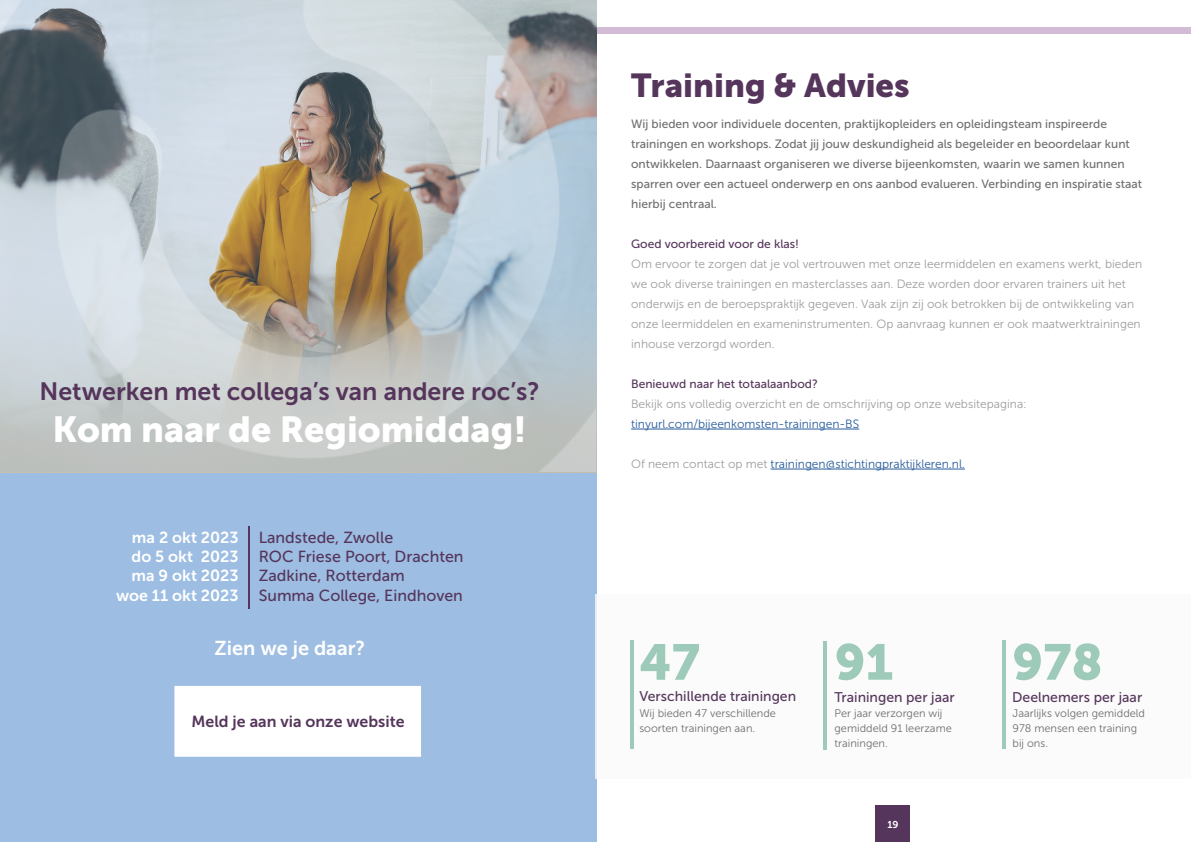
<style>
.page{position:relative;width:1191px;height:842px;background:#fff}
.page>*{position:absolute;margin:0;border:0;box-sizing:border-box;transform-origin:0 0}
.t1{font:50px "Museo Sans 900";color:#9dcab9}
.t2{font:36px "Museo Sans 900";color:#fff}
.t3{font:33px "Museo Sans 900";color:#55355b}
.t4{font:25px "Museo Sans 700";color:#55355b}
.t5{font:20px "Museo Sans 700";color:#fff}
.t6{font:16px/19.2px "Museo Sans 500";color:#55355b}
.t7{font:16px/19.2px "Museo Sans 700";color:#fff;text-align:right}
.t8{font:16px "Museo Sans 700";color:#55355b}
.t9{font:14px "Museo Sans 500";color:#55355b}
.t10{font:12px/20px "Museo Sans 300";color:#9d9d9c}
.t11{font:12px/20px "Museo Sans 500";color:#706f6f}
.t12{font:12px "Museo Sans 300";color:#275b9b}
.t13{font:12px "Museo Sans 500";color:#55355b}
.t14{font:11px/15px "Museo Sans 300";color:#706f6f}
.t15{font:10px "Museo Sans 700";color:#fff}
.s1{color:#9d9d9c}
</style>
<div class="page">
<div style="left:0;top:456px;width:596px;height:386px;background:#9dbde2"></div>
<svg style="left:0;top:0;width:596px;height:472px;background:#b7bbba"></svg>
<hr style="left:248px;top:526px;width:1px;height:83px;background:#55355b">
<div style="left:175px;top:687px;width:245px;height:69px;background:#fff"></div>
<div style="left:174px;top:686px;width:247px;height:71px;border:2px solid #fff"></div>
<div style="left:597px;top:27px;width:594px;height:7px;background:#d2bbd5"></div>
<hr style="left:631px;top:429px;width:228px;height:1px;background:#275b9b">
<hr style="left:770px;top:469px;width:195px;height:1px;background:#275b9b">
<div style="left:595px;top:594px;width:595px;height:184px;background:#fafafb"></div>
<hr style="left:823px;top:641px;width:3px;height:108px;background:#9dcab9">
<hr style="left:1002px;top:640px;width:4px;height:109px;background:#9dcab9">
<hr style="left:630px;top:640px;width:4px;height:108px;background:#9dcab9">
<div style="left:876px;top:806px;width:34px;height:36px;background:#55355b"></div>
<h3 class="t4" style="left:39px;top:377px;width:501px">Netwerken met collega’s van andere roc’s?</h3>
<h2 class="t2" style="left:52px;top:409px;width:476px">Kom naar de Regiomiddag!</h2>
<h3 class="t7" style="left:116px;top:528px;width:124px">ma 2 okt 2023 do 5 okt 2023 ma 9 okt 2023 woe 11 okt 2023</h3>
<h3 class="t6" style="left:259px;top:528px;width:206px">Landstede, Zwolle<br>ROC Friese Poort, Drachten<br>Zadkine, Rotterdam<br>Summa College, Eindhoven</h3>
<h3 class="t5" style="left:215px;top:637px;width:152px">Zien we je daar?</h3>
<h3 class="t8" style="left:191px;top:713px;width:215px">Meld je aan via onze website</h3>
<h3 class="t3" style="left:631px;top:67px;width:280px">Training &amp; Advies</h3>
<p class="t11" style="left:631px;top:114px;width:512px">Wij bieden voor individuele docenten, praktijkopleiders en opleidingsteam inspireerde trainingen en workshops. Zodat jij jouw deskundigheid als begeleider en beoordelaar kunt ontwikkelen. Daarnaast organiseren we diverse bijeenkomsten, waarin we samen kunnen sparren over een actueel onderwerp en ons aanbod evalueren. Verbinding en inspiratie staat hierbij centraal.</p>
<p class="t13" style="left:631px;top:237px;width:169px">Goed voorbereid voor de klas!</p>
<p class="t10" style="left:631px;top:254px;width:512px">Om ervoor te zorgen dat je vol vertrouwen met onze leermiddelen en examens werkt, bieden we ook diverse trainingen en masterclasses aan. Deze worden door ervaren trainers uit het onderwijs en de beroepspraktijk gegeven. Vaak zijn zij ook betrokken bij de ontwikkeling van onze leermiddelen en exameninstrumenten. Op aanvraag kunnen er ook maatwerktrainingen inhouse verzorgd worden.</p>
<p class="t13" style="left:631px;top:377px;width:188px">Benieuwd naar het totaalaanbod?</p>
<p class="t10" style="left:631px;top:394px;width:397px">Bekijk ons volledig overzicht en de omschrijving op onze websitepagina:</p>
<p class="t12" style="left:631px;top:417px;width:229px">tinyurl.com/bijeenkomsten-trainingen-BS</p>
<p class="t12" style="left:631px;top:457px;width:335px"><span class="s1">Of neem contact op met</span> trainingen@stichtingpraktijkleren.nl.</p>
<h1 class="t1" style="left:639px;top:634px;width:62px">47</h1>
<p class="t9" style="left:639px;top:689px;width:158px">Verschillende trainingen</p>
<h1 class="t1" style="left:834px;top:634px;width:60px">91</h1>
<p class="t9" style="left:834px;top:689px;width:122px">Trainingen per jaar</p>
<h1 class="t1" style="left:1012px;top:634px;width:92px">978</h1>
<p class="t9" style="left:1012px;top:689px;width:132px">Deelnemers per jaar</p>
<p class="t14" style="left:639px;top:706px;width:138px">Wij bieden 47 verschillende soorten trainingen aan.</p>
<p class="t14" style="left:834px;top:706px;width:119px">Per jaar verzorgen wij gemiddeld 91 leerzame trainingen.</p>
<p class="t14" style="left:1012px;top:706px;width:134px">Jaarlijks volgen gemiddeld<br>978 mensen een training bij ons.</p>
<p class="t15" style="left:887px;top:819px;width:13px">19</p>
</div>
